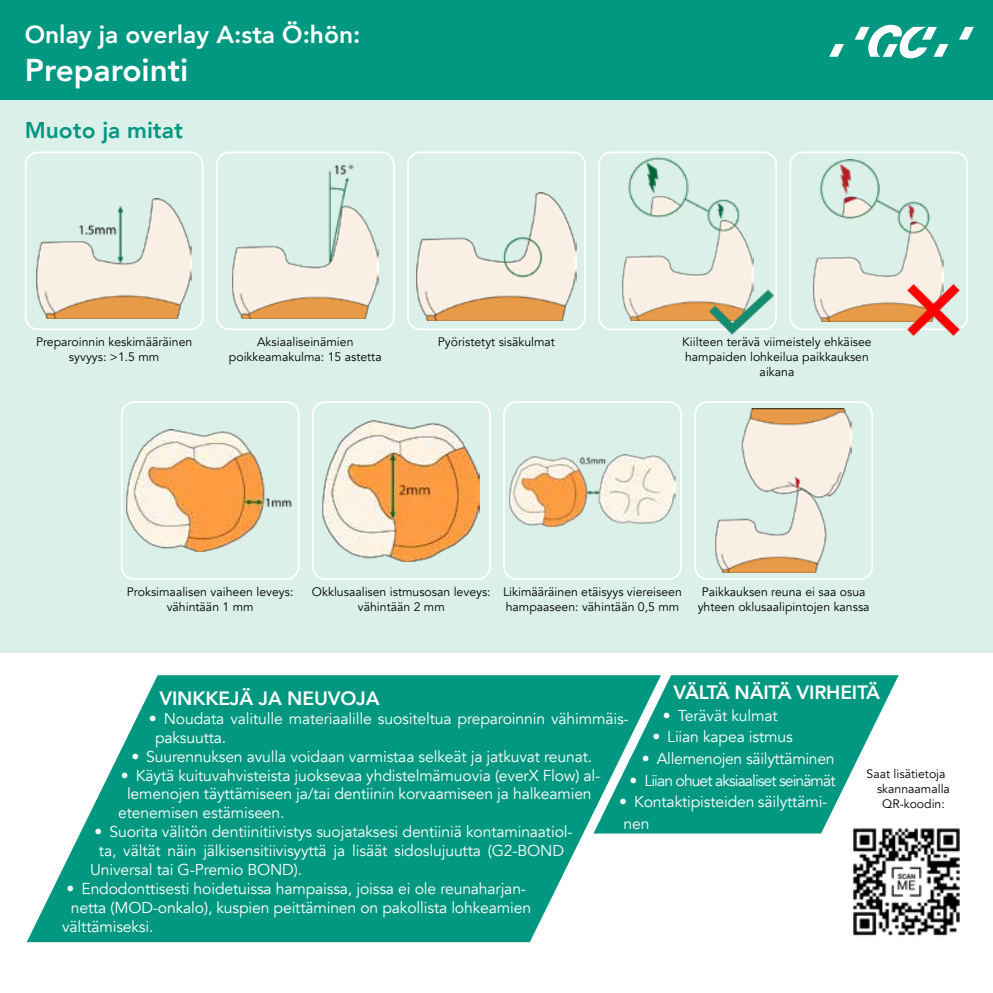
<style>
.page{position:relative;width:993px;height:993px;background:#fff}
.page>*{position:absolute;margin:0;border:0;box-sizing:border-box;transform-origin:0 0}
.t1{font:800 31.5px "Avenir";color:#fff}
.t2{font:800 24.5px "Avenir";color:#fff}
.t3{font:800 22.75px "Avenir";color:#009880}
.t4{font:800 19.25px "Avenir";letter-spacing:-.01em;color:#fff}
.t5{font:15.75px/18.9px "Avenir";letter-spacing:-.01em;color:#fff}
.t6{font:15.75px "Avenir";letter-spacing:-.06em;color:#fff}
.t7{font:12.25px/14.7px "Avenir";color:#000;text-align:center}
</style>
<div class="page">
<div style="left:0;top:98px;width:992px;height:554px;background:#dcf0ea"></div>
<div style="left:0;top:0;width:992px;height:99px;background:#009880"></div>
<svg style="left:959px;top:27px;width:14px;height:13px"></svg>
<svg style="left:854px;top:25px;width:94px;height:33px"></svg>
<svg style="left:829px;top:44px;width:14px;height:13px"></svg>
<img style="left:36px;top:198px;width:156px;height:120px">
<div style="left:25px;top:151px;width:178px;height:179px;border:2px solid #fff;border-radius:12px"></div>
<img style="left:232px;top:164px;width:146px;height:154px">
<div style="left:216px;top:151px;width:178px;height:179px;border:2px solid #fff;border-radius:12px"></div>
<img style="left:622px;top:157px;width:131px;height:164px">
<div style="left:598px;top:151px;width:178px;height:179px;border:2px solid #fff;border-radius:12px"></div>
<img style="left:813px;top:160px;width:130px;height:162px">
<div style="left:789px;top:151px;width:178px;height:179px;border:2px solid #fff;border-radius:12px"></div>
<img style="left:416px;top:193px;width:160px;height:127px">
<div style="left:407px;top:151px;width:178px;height:179px;border:2px solid #fff;border-radius:12px"></div>
<img style="left:127px;top:429px;width:165px;height:122px">
<div style="left:121px;top:401px;width:178px;height:178px;border:2px solid #fff;border-radius:12px"></div>
<img style="left:322px;top:420px;width:158px;height:141px">
<div style="left:312px;top:401px;width:178px;height:178px;border:2px solid #fff;border-radius:12px"></div>
<img style="left:509px;top:455px;width:166px;height:71px">
<div style="left:503px;top:401px;width:178px;height:178px;border:2px solid #fff;border-radius:12px"></div>
<img style="left:715px;top:408px;width:136px;height:164px">
<div style="left:694px;top:401px;width:178px;height:178px;border:2px solid #fff;border-radius:12px"></div>
<img style="left:708px;top:279px;width:66px;height:56px">
<img style="left:897px;top:275px;width:70px;height:62px">
<img style="left:853px;top:828px;width:107px;height:108px">
<div style="left:843px;top:819px;width:124px;height:124px;border:2px solid #fff;border-radius:11px"></div>
<svg style="left:27px;top:675px;width:633px;height:266px;fill:#009880"></svg>
<svg style="left:593px;top:675px;width:305px;height:158px;fill:#009880"></svg>
<h2 class="t2" style="left:25px;top:15px;width:337px">Onlay ja overlay A:sta Ö:hön:</h2>
<h1 class="t1" style="left:25px;top:45px;width:165px">Preparointi</h1>
<h3 class="t3" style="left:25px;top:112px;width:159px">Muoto ja mitat</h3>
<p class="t7" style="left:36px;top:335px;width:158px">Preparoinnin keskimääräinen syvyys: &gt;1.5 mm</p>
<p class="t7" style="left:229px;top:335px;width:154px">Aksiaaliseinämien poikkeamakulma: 15 astetta</p>
<p class="t7" style="left:682px;top:335px;width:191px">Kiilteen terävä viimeistely ehkäisee hampaiden lohkeilua paikkauksen aikana</p>
<p class="t7" style="left:438px;top:335px;width:118px">Pyöristetyt sisäkulmat</p>
<p class="t7" style="left:127px;top:584px;width:168px">Proksimaalisen vaiheen leveys: vähintään 1 mm</p>
<p class="t7" style="left:312px;top:584px;width:180px">Okklusaalisen istmusosan leveys: vähintään 2 mm</p>
<p class="t7" style="left:503px;top:584px;width:180px;text-align:left">Likimääräinen etäisyys viereiseen hampaaseen: vähintään 0,5 mm</p>
<p class="t7" style="left:697px;top:584px;width:173px">Paikkauksen reuna ei saa osua yhteen oklusaalipintojen kanssa</p>
<p class="t4" style="left:673px;top:677px;width:208px">VÄLTÄ NÄITÄ VIRHEITÄ</p>
<p class="t5" style="left:662px;top:706px;width:116px">• Terävät kulmat</p>
<p class="t5" style="left:652px;top:727px;width:142px">• Liian kapea istmus</p>
<p class="t5" style="left:641px;top:749px;width:194px">• Allemenojen säilyttäminen</p>
<p class="t6" style="left:629px;top:770px;width:207px">• Liian ohuet aksiaaliset seinämät</p>
<p class="t5" style="left:619px;top:791px;width:209px;line-height:21.5px">• Kontaktipisteiden säilyttämi&shy;nen</p>
<p class="t4" style="left:159px;top:683px;width:222px">VINKKEJÄ JA NEUVOJA</p>
<p class="t5" style="left:155px;top:709px;width:475px;text-indent:-6px">• Noudata valitulle materiaalille suositeltua preparoinnin vähimmäis&shy;paksuutta.</p>
<p class="t5" style="left:131px;top:746px;width:462px">• Suurennuksen avulla voidaan varmistaa selkeät ja jatkuvat reunat.</p>
<p class="t5" style="left:121px;top:765px;width:481px">• Käytä kuituvahvisteista juoksevaa yhdistelmämuovia (everX Flow) al-</p>
<p class="t5" style="left:127px;top:784px;width:466px">lemenojen täyttämiseen ja/tai dentiinin korvaamiseen ja halkeamien</p>
<p class="t5" style="left:118px;top:803px;width:168px">etenemisen estämiseen.</p>
<p class="t5" style="left:95px;top:822px;width:479px">• Suorita välitön dentiinitiivistys suojataksesi dentiiniä kontaminaatiol-</p>
<p class="t5" style="left:99px;top:841px;width:466px">ta, vältät näin jälkisensitiivisyyttä ja lisäät sidoslujuutta (G2-BOND</p>
<p class="t5" style="left:90px;top:860px;width:213px">Universal tai G-Premio BOND).</p>
<p class="t5" style="left:67px;top:879px;width:461px">• Endodonttisesti hoidetuissa hampaissa, joissa ei ole reunaharjan-</p>
<p class="t5" style="left:71px;top:898px;width:461px">netta (MOD-onkalo), kuspien peittäminen on pakollista lohkeamien</p>
<p class="t5" style="left:62px;top:916px;width:93px">välttämiseksi.</p>
<p class="t7" style="left:866px;top:766px;width:80px">Saat lisätietoja</p>
<p class="t7" style="left:876px;top:781px;width:74px">skannaamalla</p>
<p class="t7" style="left:881px;top:796px;width:64px">QR-koodin:</p>
</div>
